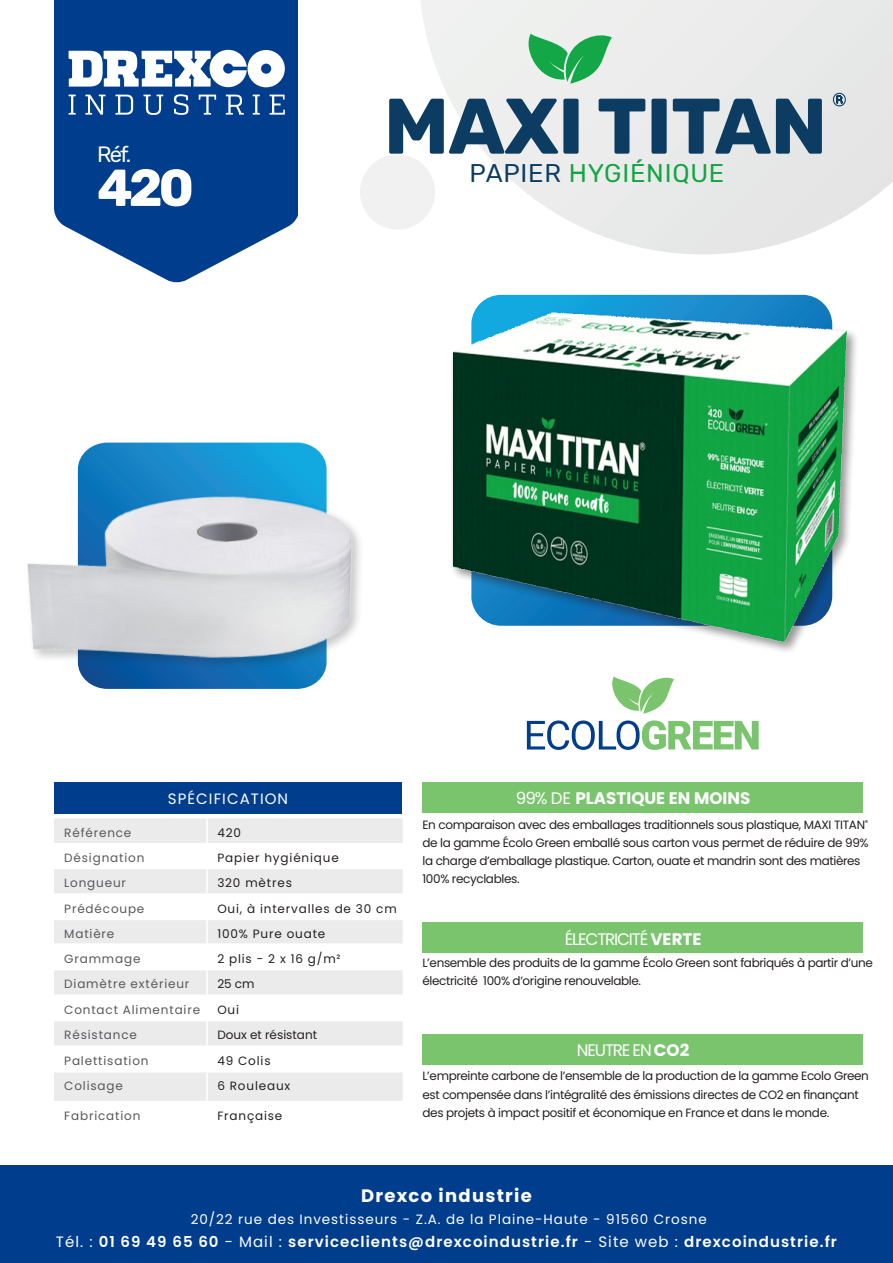
<style>
.page{position:relative;width:893px;height:1263px;background:#fff}
.page>*{position:absolute;margin:0;border:0;box-sizing:border-box;transform-origin:0 0}
.t1{font:700 78.6px "Rubik";letter-spacing:-.01em;color:#0c3c61}
.t2{font:700 51.9px "Rubik";color:#fff}
.t3{font:25.5px "Rubik";letter-spacing:.03em;color:#12a442}
.t4{font:22.05px "Rubik";color:#fff}
.t5{font:700 18px "Poppins";letter-spacing:.07em;color:#fff}
.t6{font:16.65px "Poppins";letter-spacing:-.07em;color:#fff}
.t7{font:700 16.65px "Poppins";color:#fff}
.t8{font:600 15px "Poppins";letter-spacing:.07em;color:#fff}
.t9{font:15px "Poppins";letter-spacing:.07em;color:#fff}
.t10{font:13.5px "Poppins";letter-spacing:.07em;color:#fff}
.t11{font:12px/18px "Poppins";letter-spacing:-.03em;color:#231f20}
.t12{font:12px "Poppins";letter-spacing:.07em;color:#57585a}
.t13{font:12px "Poppins";letter-spacing:.07em;color:#231f20}
.t14{font:12px "Poppins";color:#231f20}
.s1{color:#0c3c61}
.s2{font-weight:400}
.s3{font-weight:700}
</style>
<div class="page">
<svg style="left:421px;top:0;width:472px;height:254px"></svg>
<div style="left:360px;top:154px;width:75px;height:76px;background:#f0f1f0;border-radius:38px"></div>
<svg style="left:78px;top:443px;width:249px;height:246px;background:#1f8bc8"></svg>
<svg style="left:54px;top:0;width:244px;height:283px;background:#20559a"></svg>
<svg style="left:69px;top:95px;width:7px;height:20px"></svg>
<svg style="left:85px;top:95px;width:21px;height:20px"></svg>
<svg style="left:115px;top:95px;width:18px;height:20px"></svg>
<svg style="left:144px;top:95px;width:19px;height:20px"></svg>
<svg style="left:174px;top:94px;width:14px;height:21px"></svg>
<svg style="left:199px;top:95px;width:17px;height:20px"></svg>
<svg style="left:226px;top:95px;width:18px;height:20px"></svg>
<svg style="left:253px;top:95px;width:7px;height:20px"></svg>
<svg style="left:270px;top:95px;width:15px;height:20px"></svg>
<svg style="left:69px;top:50px;width:216px;height:37px"></svg>
<div style="left:0;top:1165px;width:893px;height:98px;background:#003d8c"></div>
<svg style="left:522px;top:31px;width:90px;height:53px;background:#7ec998"></svg>
<svg style="left:833px;top:93px;width:13px;height:13px"></svg>
<svg style="left:54px;top:783px;width:349px;height:60px;background:#7392bb"></svg>
<svg style="left:54px;top:869px;width:349px;height:232px;fill:#ebebec"></svg>
<hr style="left:207px;top:893px;width:196px;height:2px;background:#fff">
<hr style="left:207px;top:919px;width:196px;height:1px;background:#fff">
<hr style="left:207px;top:943px;width:196px;height:2px;background:#fff">
<hr style="left:207px;top:969px;width:196px;height:1px;background:#fff">
<hr style="left:207px;top:994px;width:196px;height:2px;background:#fff">
<hr style="left:207px;top:1020px;width:196px;height:1px;background:#fff">
<hr style="left:207px;top:1045px;width:196px;height:2px;background:#fff">
<hr style="left:207px;top:1071px;width:196px;height:1px;background:#fff">
<hr style="left:206px;top:818px;width:2px;height:25px;background:#fff">
<hr style="left:206px;top:869px;width:2px;height:24px;background:#fff">
<hr style="left:54px;top:893px;width:153px;height:2px;background:#fff">
<hr style="left:206px;top:895px;width:2px;height:24px;background:#fff">
<hr style="left:54px;top:919px;width:153px;height:1px;background:#fff">
<hr style="left:206px;top:920px;width:2px;height:23px;background:#fff">
<hr style="left:54px;top:943px;width:153px;height:2px;background:#fff">
<hr style="left:206px;top:945px;width:2px;height:24px;background:#fff">
<hr style="left:54px;top:969px;width:153px;height:1px;background:#fff">
<hr style="left:206px;top:970px;width:2px;height:24px;background:#fff">
<hr style="left:54px;top:994px;width:153px;height:2px;background:#fff">
<hr style="left:206px;top:996px;width:2px;height:24px;background:#fff">
<hr style="left:54px;top:1020px;width:153px;height:1px;background:#fff">
<hr style="left:206px;top:1021px;width:2px;height:24px;background:#fff">
<hr style="left:54px;top:1045px;width:153px;height:2px;background:#fff">
<hr style="left:206px;top:1047px;width:2px;height:24px;background:#fff">
<hr style="left:54px;top:1071px;width:153px;height:1px;background:#fff">
<hr style="left:206px;top:1072px;width:2px;height:29px;background:#fff">
<img style="left:452px;top:295px;width:404px;height:356px">
<img style="left:27px;top:479px;width:333px;height:195px">
<svg style="left:527px;top:676px;width:232px;height:74px"></svg>
<div style="left:422px;top:782px;width:441px;height:31px;background:#7ac46e"></div>
<div style="left:422px;top:922px;width:441px;height:31px;background:#7ac46e"></div>
<div style="left:422px;top:1034px;width:441px;height:31px;background:#7ac46e"></div>
<p class="t4" style="left:97px;top:142px;width:36px">Réf.</p>
<p class="t2" style="left:97px;top:158px;width:98px">420</p>
<p class="t1" style="left:384px;top:80px;width:445px">MAXI TITAN</p>
<p class="t3" style="left:470px;top:159px;width:256px"><span class="s1">PAPIER</span> HYGIÉNIQUE</p>
<p class="t9" style="left:168px;top:790px;width:122px">SPÉCIFICATION</p>
<p class="t12" style="left:64px;top:826px;width:69px">Référence</p>
<p class="t11" style="left:217px;top:824px;width:25px">420</p>
<p class="t12" style="left:64px;top:850px;width:82px">Désignation</p>
<p class="t13" style="left:217px;top:850px;width:123px">Papier hygiénique</p>
<p class="t12" style="left:64px;top:876px;width:63px">Longueur</p>
<p class="t13" style="left:217px;top:876px;width:76px">320 mètres</p>
<p class="t12" style="left:64px;top:901px;width:82px">Prédécoupe</p>
<p class="t13" style="left:217px;top:901px;width:181px">Oui, à intervalles de 30 cm</p>
<p class="t12" style="left:64px;top:927px;width:52px">Matière</p>
<p class="t13" style="left:217px;top:927px;width:110px">100% Pure ouate</p>
<p class="t12" style="left:64px;top:951px;width:78px">Grammage</p>
<p class="t11" style="left:217px;top:949px;width:125px">2 plis - 2 x 16 g/m²</p>
<p class="t12" style="left:64px;top:977px;width:127px">Diamètre extérieur</p>
<p class="t11" style="left:217px;top:975px;width:39px">25 cm</p>
<p class="t12" style="left:64px;top:1002px;width:137px">Contact Alimentaire</p>
<p class="t11" style="left:217px;top:1000px;width:23px">Oui</p>
<p class="t12" style="left:64px;top:1028px;width:74px">Résistance</p>
<p class="t14" style="left:217px;top:1028px;width:101px">Doux et résistant</p>
<p class="t12" style="left:64px;top:1053px;width:86px">Palettisation</p>
<p class="t11" style="left:217px;top:1052px;width:55px">49 Colis</p>
<p class="t12" style="left:64px;top:1079px;width:60px">Colisage</p>
<p class="t13" style="left:217px;top:1079px;width:74px">6 Rouleaux</p>
<p class="t12" style="left:64px;top:1109px;width:78px">Fabrication</p>
<p class="t13" style="left:217px;top:1109px;width:67px">Française</p>
<p class="t7" style="left:516px;top:788px;width:236px"><span class="s2">99% DE</span> PLASTIQUE EN MOINS</p>
<p class="t11" style="left:422px;top:815px;width:448px">En comparaison avec des emballages traditionnels sous plastique, MAXI TITAN<sup>® </sup>de la gamme Écolo Green emballé sous carton vous permet de réduire de 99% la charge d’emballage plastique. Carton, ouate et mandrin sont des matières 100% recyclables.</p>
<p class="t6" style="left:565px;top:929px;width:138px">ÉLECTRICITÉ <span class="s3">VERTE</span></p>
<p class="t11" style="left:422px;top:954px;width:452px">L’ensemble des produits de la gamme Écolo Green sont fabriqués à partir d’une</p>
<p class="t11" style="left:422px;top:972px;width:220px">électricité 100% d’origine renouvelable.</p>
<p class="t6" style="left:577px;top:1040px;width:114px">NEUTRE EN <span class="s3">CO2</span></p>
<p class="t11" style="left:422px;top:1067px;width:448px">L’empreinte carbone de l’ensemble de la production de la gamme Ecolo Green est compensée dans l’intégralité des émissions directes de CO2 en finançant des projets à impact positif et économique en France et dans le monde.</p>
<p class="t5" style="left:361px;top:1185px;width:172px">Drexco industrie</p>
<p class="t10" style="left:191px;top:1212px;width:517px">20/22 rue des Investisseurs - Z.A. de la Plaine-Haute - 91560 Crosne</p>
<p class="t8" style="left:56px;top:1233px;width:783px"><span class="s2">Tél. :</span> 01 69 49 65 60 <span class="s2">- Mail :</span> serviceclients@drexcoindustrie.fr <span class="s2">- Site web :</span> drexcoindustrie.fr</p>
</div>
